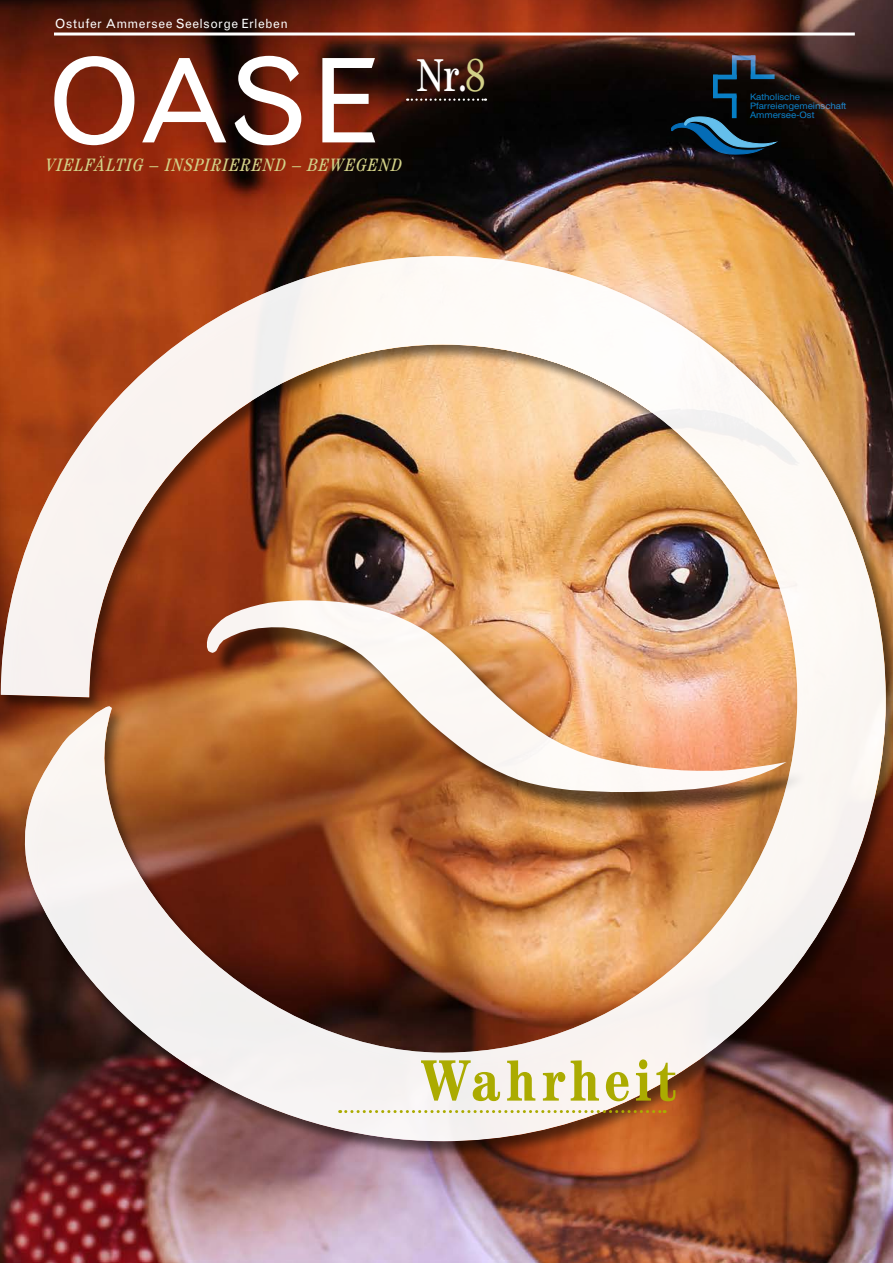
<style>
.page{position:relative;width:893px;height:1263px;background:#fff}
.page>*{position:absolute;margin:0;border:0;box-sizing:border-box;transform-origin:0 0}
.t1{font:117px "Grotesque MT Std";color:#fff}
.t2{font:700 condensed 58.5px "Century";letter-spacing:.085em;color:#abab00}
.t3{font:condensed 46.05px "Century";color:#fff}
.t4{font:italic condensed 18px "Century";letter-spacing:.05em;color:#d2d087}
.t5{font:12.75px "Grotesque MT Std";letter-spacing:.03em;color:#fff}
.t6{font:8.85px/9px "Swiss 721 BT";color:#007bc4;scale:1.08 1}
.s1{color:#d2d087}
</style>
<div class="page">
<img style="left:0;top:0;width:893px;height:1263px">
<div style="left:0;top:255px;width:893px;height:901px;background:#000;opacity:.6"></div>
<img style="left:1px;top:256px;width:885px;height:885px">
<hr style="left:54px;top:33px;width:801px;height:3px;background:#fff">
<svg style="left:407px;top:99px;width:79px;height:2px"></svg>
<svg style="left:340px;top:1110px;width:325px;height:3px"></svg>
<svg style="left:671px;top:117px;width:104px;height:37px;background:#17394f"></svg>
<hr style="left:751px;top:75px;width:23px;height:4px;background:#1883c7">
<div style="left:751px;top:74px;width:24px;height:5px;border:1px solid #007bc4"></div>
<hr style="left:732px;top:96px;width:4px;height:22px;background:#007bc4">
<div style="left:732px;top:95px;width:5px;height:23px;border:1px solid #007bc4"></div>
<hr style="left:713px;top:75px;width:4px;height:23px;background:#0a7fc5">
<div style="left:713px;top:75px;width:5px;height:23px;border:1px solid #007bc4"></div>
<div style="left:751px;top:55px;width:4px;height:24px;border:1px solid #007bc4"></div>
<svg style="left:734px;top:60px;width:1px;height:15px"></svg>
<div style="left:732px;top:55px;width:5px;height:24px;border:1px solid #007bc4"></div>
<div style="left:713px;top:75px;width:24px;height:4px;border:1px solid #007bc4"></div>
<hr style="left:714px;top:94px;width:22px;height:4px;background:#097ec5">
<div style="left:713px;top:93px;width:23px;height:5px;border:1px solid #007bc4"></div>
<svg style="left:734px;top:57px;width:19px;height:1px"></svg>
<h3 class="t5" style="left:55px;top:16px;width:234px">Ostufer Ammersee Seelsorge Erleben</h3>
<h1 class="t1" style="left:47px;top:33px;width:335px">OASE</h1>
<h3 class="t3" style="left:417px;top:48px;width:70px">Nr.<span class="s1">8</span></h3>
<h3 class="t4" style="left:46px;top:155px;width:358px">VIELFÄLTIG – INSPIRIEREND – BEWEGEND</h3>
<p class="t6" style="left:750px;top:92px;width:91px">Katholische<br>Pfarreiengemeinschaft<br>Ammersee-Ost</p>
<h2 class="t2" style="left:422px;top:1046px;width:255px">Wahrheit</h2>
</div>
